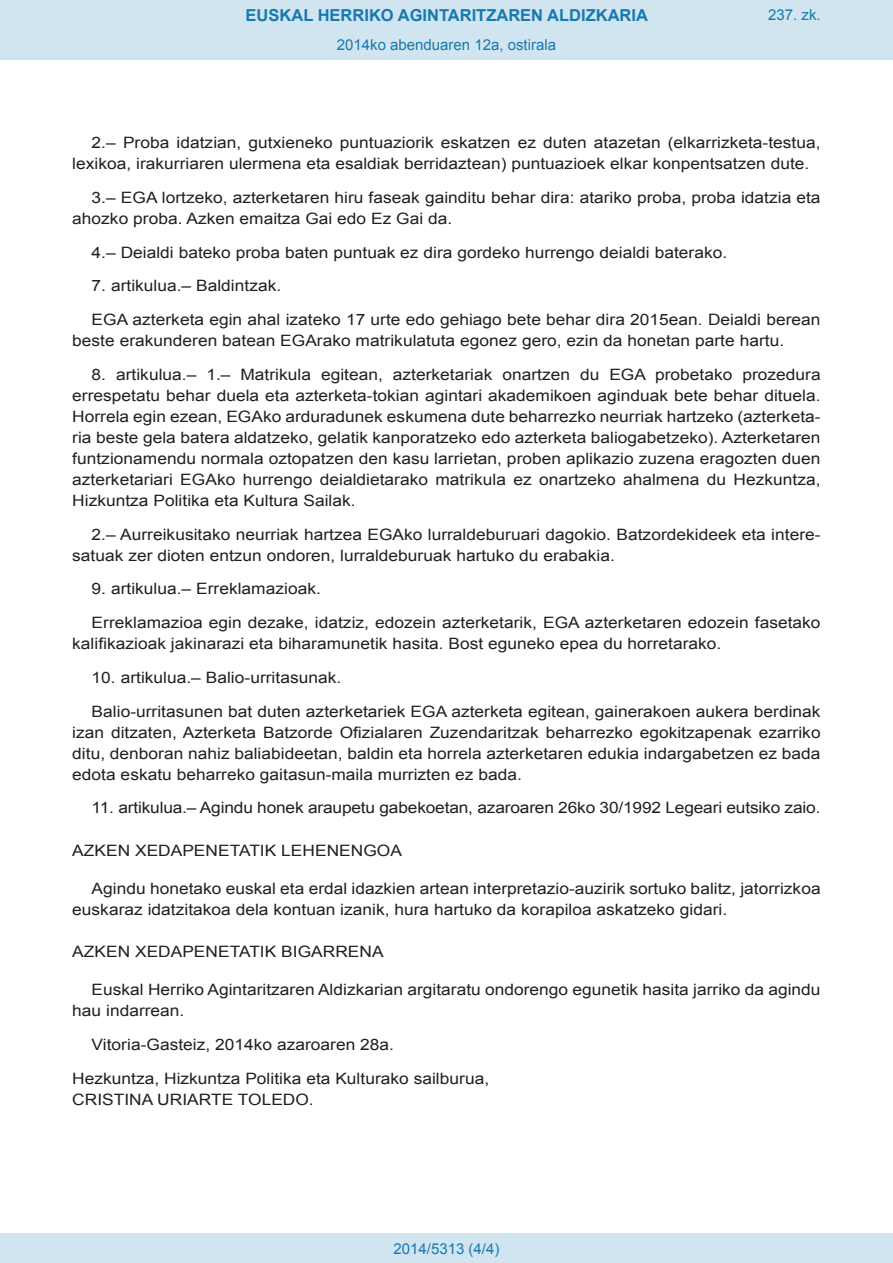
<style>
.page{position:relative;width:893px;height:1263px;background:#fff}
.page>*{position:absolute;margin:0;border:0;box-sizing:border-box;transform-origin:0 0}
.t1{font:700 16.5px "Arial";color:#1879ad}
.BOPVDetalle{font:15.6px/21px "Arial";color:#231f20;scale:1.11 1}
.BOPVDisposicion{font:15.6px "Arial";color:#231f20;scale:1.11 1}
.BOPVFirmaPuesto{font:15.6px "Arial";color:#231f20;scale:1.11 1}
.BOPVFirmaLugFec{font:15.6px "Arial";color:#231f20;scale:1.11 1}
.BOPVFirmaNombre{font:15.6px "Arial";color:#231f20;scale:1.11 1}
.Paginacion_Centro{font:15px "Arial";color:#1879ad}
</style>
<div class="page">
<div style="left:0;top:0;width:893px;height:60px;background:#d0e5f0"></div>
<div style="left:0;top:1233px;width:893px;height:30px;background:#d0e5f0"></div>
<p class="t1" style="left:246px;top:4px;width:404px">EUSKAL HERRIKO AGINTARITZAREN ALDIZKARIA</p>
<p class="Paginacion_Centro" style="left:337px;top:35px;width:221px">2014ko abenduaren 12a, ostirala</p>
<p class="Paginacion_Centro" style="left:768px;top:5px;width:54px">237. zk.</p>
<p class="BOPVDetalle" style="left:72px;top:132px;width:676px;text-indent:19px">2.– Proba idatzian, gutxieneko puntuaziorik eskatzen ez duten atazetan (elkarrizketa-testua, lexikoa, irakurriaren ulermena eta esaldiak berridaztean) puntuazioek elkar konpentsatzen dute.</p>
<p class="BOPVDetalle" style="left:72px;top:187px;width:676px;text-indent:19px">3.– EGA lortzeko, azterketaren hiru faseak gainditu behar dira: atariko proba, proba idatzia eta ahozko proba. Azken emaitza Gai edo Ez Gai da.</p>
<p class="BOPVDetalle" style="left:92px;top:242px;width:574px">4.– Deialdi bateko proba baten puntuak ez dira gordeko hurrengo deialdi baterako.</p>
<p class="BOPVDetalle" style="left:92px;top:276px;width:172px">7. artikulua.– Baldintzak.</p>
<p class="BOPVDetalle" style="left:72px;top:309px;width:676px;text-indent:19px">EGA azterketa egin ahal izateko 17 urte edo gehiago bete behar dira 2015ean. Deialdi berean beste erakunderen batean EGArako matrikulatuta egonez gero, ezin da honetan parte hartu.</p>
<p class="BOPVDetalle" style="left:72px;top:364px;width:676px;text-align:justify;text-indent:19px">8. artikulua.– 1.– Matrikula egitean, azterketariak onartzen du EGA probetako prozedura errespetatu behar duela eta azterketa-tokian agintari akademikoen aginduak bete behar dituela.<br>Horrela egin ezean, EGAko arduradunek eskumena dute beharrezko neurriak hartzeko (azterketa&shy;ria beste gela batera aldatzeko, gelatik kanporatzeko edo azterketa baliogabetzeko). Azterketaren funtzionamendu normala oztopatzen den kasu larrietan, proben aplikazio zuzena eragozten duen azterketariari EGAko hurrengo deialdietarako matrikula ez onartzeko ahalmena du Hezkuntza, Hizkuntza Politika eta Kultura Sailak.</p>
<p class="BOPVDetalle" style="left:72px;top:524px;width:676px;text-indent:19px">2.– Aurreikusitako neurriak hartzea EGAko lurraldeburuari dagokio. Batzordekideek eta intere&shy;satuak zer dioten entzun ondoren, lurraldeburuak hartuko du erabakia.</p>
<p class="BOPVDetalle" style="left:92px;top:579px;width:208px">9. artikulua.– Erreklamazioak.</p>
<p class="BOPVDetalle" style="left:72px;top:612px;width:676px;text-indent:19px">Erreklamazioa egin dezake, idatziz, edozein azterketarik, EGA azterketaren edozein fasetako kalifikazioak jakinarazi eta biharamunetik hasita. Bost eguneko epea du horretarako.</p>
<p class="BOPVDetalle" style="left:92px;top:667px;width:226px">10. artikulua.– Balio-urritasunak.</p>
<p class="BOPVDetalle" style="left:72px;top:701px;width:676px;text-align:justify;text-indent:19px">Balio-urritasunen bat duten azterketariek EGA azterketa egitean, gainerakoen aukera berdinak izan ditzaten, Azterketa Batzorde Ofizialaren Zuzendaritzak beharrezko egokitzapenak ezarriko ditu, denboran nahiz baliabideetan, baldin eta horrela azterketaren edukia indargabetzen ez bada edota eskatu beharreko gaitasun-maila murrizten ez bada.</p>
<p class="BOPVDetalle" style="left:92px;top:798px;width:658px">11. artikulua.– Agindu honek araupetu gabekoetan, azaroaren 26ko 30/1992 Legeari eutsiko zaio.</p>
<p class="BOPVDisposicion" style="left:72px;top:840px;width:298px">AZKEN XEDAPENETATIK LEHENENGOA</p>
<p class="BOPVDetalle" style="left:72px;top:878px;width:676px;text-indent:19px">Agindu honetako euskal eta erdal idazkien artean interpretazio-auzirik sortuko balitz, jatorrizkoa euskaraz idatzitakoa dela kontuan izanik, hura hartuko da korapiloa askatzeko gidari.</p>
<p class="BOPVDisposicion" style="left:72px;top:941px;width:282px">AZKEN XEDAPENETATIK BIGARRENA</p>
<p class="BOPVDetalle" style="left:72px;top:979px;width:676px;text-indent:19px">Euskal Herriko Agintaritzaren Aldizkarian argitaratu ondorengo egunetik hasita jarriko da agindu hau indarrean.</p>
<p class="BOPVFirmaLugFec" style="left:92px;top:1034px;width:274px">Vitoria-Gasteiz, 2014ko azaroaren 28a.</p>
<p class="BOPVFirmaPuesto" style="left:72px;top:1068px;width:377px">Hezkuntza, Hizkuntza Politika eta Kulturako sailburua,</p>
<p class="BOPVFirmaNombre" style="left:72px;top:1089px;width:219px">CRISTINA URIARTE TOLEDO.</p>
<p class="Paginacion_Centro" style="left:393px;top:1238px;width:107px">2014/5313 (4/4)</p>
</div>
